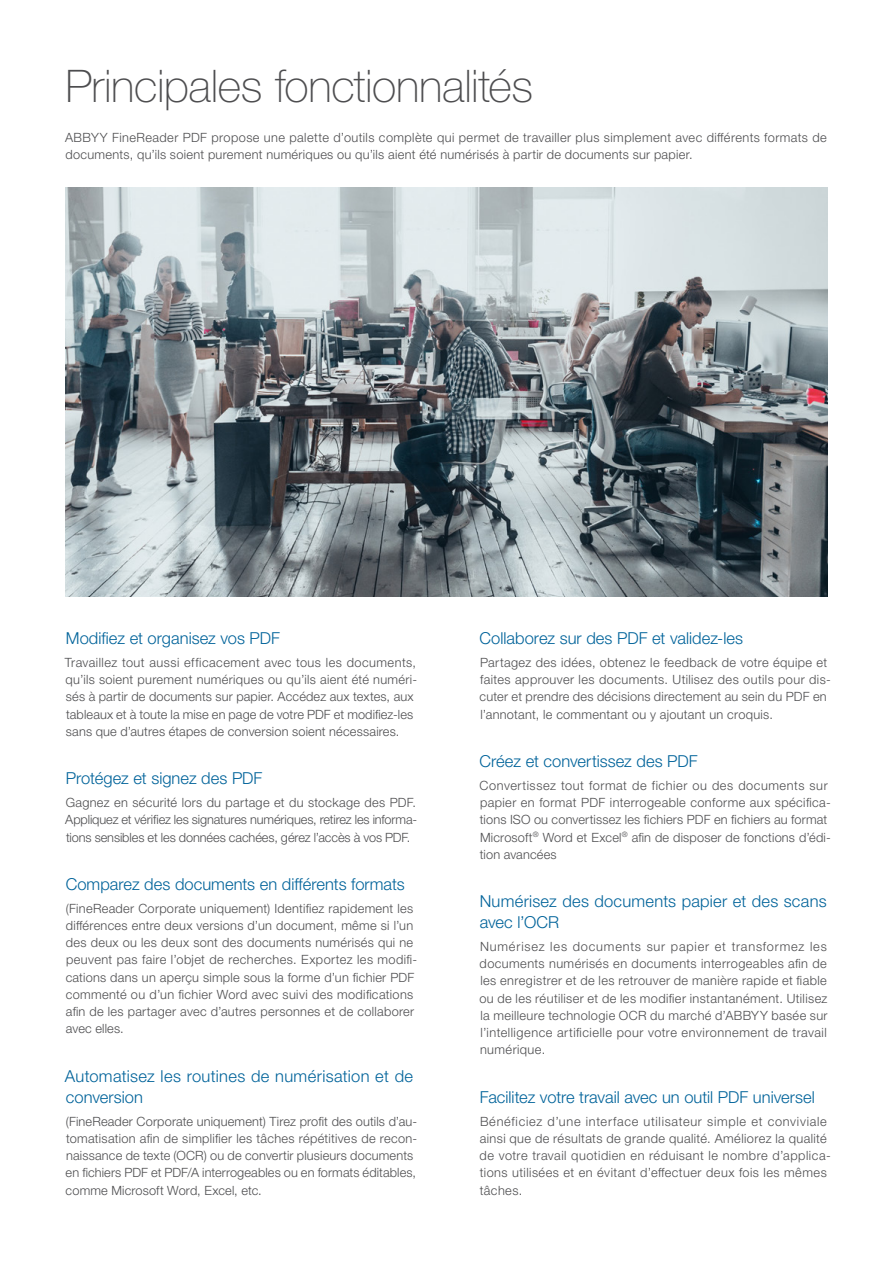
<style>
.page{position:relative;width:893px;height:1263px;background:#fff}
.page>*{position:absolute;margin:0;border:0;box-sizing:border-box;transform-origin:0 0}
.t1{font:100 45px "Helvetica Neue LTW1 G";letter-spacing:-.01em;color:#4d4d4f}
.t2{font:300 16.5px/21px "Helvetica Neue LTW1 G";letter-spacing:.005em;color:#00639a}
.t3{font:300 12.75px/17.2px "Helvetica Neue LTW1 G";letter-spacing:.025em;color:#4d4d4f}
</style>
<div class="page">
<img style="left:65px;top:187px;width:763px;height:410px">
<h1 class="t1" style="left:65px;top:60px;width:469px">Principales fonctionnalités</h1>
<p class="t3" style="left:65px;top:129px;width:763px">ABBYY FineReader PDF propose une palette d’outils complète qui permet de travailler plus simplement avec différents formats de documents, qu’ils soient purement numériques ou qu’ils aient été numérisés à partir de documents sur papier.</p>
<p class="t2" style="left:66px;top:627px;width:215px">Modifiez et organisez vos PDF</p>
<p class="t3" style="left:65px;top:653px;width:354px">Travaillez tout aussi efficacement avec tous les documents, qu’ils soient purement numériques ou qu’ils aient été numéri&shy;sés à partir de documents sur papier. Accédez aux textes, aux tableaux et à toute la mise en page de votre PDF et modifiez-les sans que d’autres étapes de conversion soient nécessaires.</p>
<p class="t2" style="left:66px;top:767px;width:198px">Protégez et signez des PDF</p>
<p class="t3" style="left:65px;top:794px;width:353px;text-align:justify">Gagnez en sécurité lors du partage et du stockage des PDF.<br>Appliquez et vérifiez les signatures numériques, retirez les informa&shy;tions sensibles et les données cachées, gérez l’accès à vos PDF.</p>
<p class="t2" style="left:66px;top:873px;width:341px">Comparez des documents en différents formats</p>
<p class="t3" style="left:66px;top:899px;width:353px">(FineReader Corporate uniquement) Identifiez rapidement les différences entre deux versions d’un document, même si l’un des deux ou les deux sont des documents numérisés qui ne peuvent pas faire l’objet de recherches. Exportez les modifi&shy;cations dans un aperçu simple sous la forme d’un fichier PDF commenté ou d’un fichier Word avec suivi des modifications afin de les partager avec d’autres personnes et de collaborer avec elles.</p>
<p class="t2" style="left:65px;top:1065px;width:350px">Automatisez les routines de numérisation et de conversion</p>
<p class="t3" style="left:66px;top:1112px;width:353px">(FineReader Corporate uniquement) Tirez profit des outils d’au&shy;tomatisation afin de simplifier les tâches répétitives de recon&shy;naissance de texte (OCR) ou de convertir plusieurs documents en fichiers PDF et PDF/A interrogeables ou en formats éditables, comme Microsoft Word, Excel, etc.</p>
<p class="t2" style="left:479px;top:627px;width:265px">Collaborez sur des PDF et validez-les</p>
<p class="t3" style="left:479px;top:653px;width:353px">Partagez des idées, obtenez le feedback de votre équipe et faites approuver les documents. Utilisez des outils pour dis&shy;cuter et prendre des décisions directement au sein du PDF en l’annotant, le commentant ou y ajoutant un croquis.</p>
<p class="t2" style="left:479px;top:750px;width:220px">Créez et convertissez des PDF</p>
<p class="t3" style="left:480px;top:776px;width:353px">Convertissez tout format de fichier ou des documents sur papier en format PDF interrogeable conforme aux spécifica&shy;tions ISO ou convertissez les fichiers PDF en fichiers au format Microsoft<sup>®</sup> Word et Excel<sup>®</sup> afin de disposer de fonctions d’édi&shy;tion avancées</p>
<p class="t2" style="left:480px;top:890px;width:348px">Numérisez des documents papier et des scans avec l’OCR</p>
<p class="t3" style="left:479px;top:938px;width:350px;text-align:justify">Numérisez les documents sur papier et transformez les documents numérisés en documents interrogeables afin de les enregistrer et de les retrouver de manière rapide et fiable ou de les réutiliser et de les modifier instantanément. Utilisez la meilleure technologie OCR du marché d’ABBYY basée sur l’intelligence artificielle pour votre environnement de travail numérique.</p>
<p class="t2" style="left:480px;top:1086px;width:337px">Facilitez votre travail avec un outil PDF universel</p>
<p class="t3" style="left:480px;top:1112px;width:353px">Bénéficiez d’une interface utilisateur simple et conviviale ainsi que de résultats de grande qualité. Améliorez la qualité de votre travail quotidien en réduisant le nombre d’applica&shy;tions utilisées et en évitant d’effectuer deux fois les mêmes tâches.</p>
</div>
